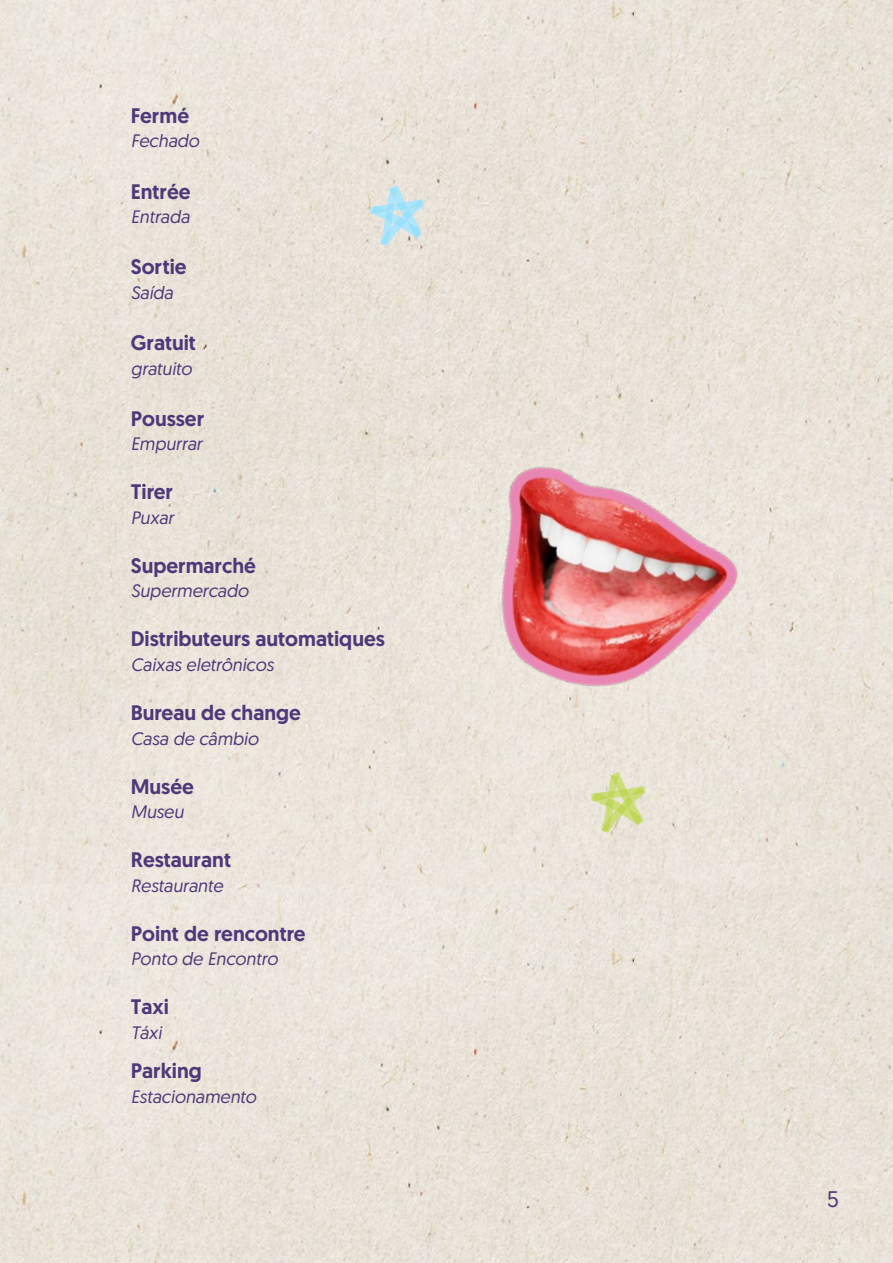
<style>
.page{position:relative;width:893px;height:1263px;background:#fff}
.page>*{position:absolute;margin:0;border:0;box-sizing:border-box;transform-origin:0 0}
.t1{font:22.5px "Geomanist";color:#50367a}
.t2{font:500 21px "Geomanist";color:#4f387a}
.t3{font:italic 18px "Geomanist";color:#4f387a}
</style>
<div class="page">
<img style="left:0;top:0;width:893px;height:1263px">
<svg style="left:591px;top:800px;width:54px;height:33px;background:#dadfa8"></svg>
<svg style="left:370px;top:185px;width:54px;height:61px;background:#cbe2e6"></svg>
<img style="left:377px;top:367px;width:438px;height:433px">
<p class="t2" style="left:131px;top:102px;width:60px">Fermé</p>
<p class="t3" style="left:131px;top:129px;width:70px">Fechado</p>
<p class="t2" style="left:131px;top:177px;width:61px">Entrée</p>
<p class="t3" style="left:131px;top:205px;width:60px">Entrada</p>
<p class="t2" style="left:131px;top:253px;width:57px">Sortie</p>
<p class="t3" style="left:131px;top:281px;width:44px">Saída</p>
<p class="t2" style="left:131px;top:329px;width:67px">Gratuit</p>
<p class="t3" style="left:131px;top:357px;width:63px">gratuito</p>
<p class="t2" style="left:131px;top:404px;width:75px">Pousser</p>
<p class="t3" style="left:131px;top:432px;width:73px">Empurrar</p>
<p class="t2" style="left:131px;top:478px;width:44px">Tirer</p>
<p class="t3" style="left:131px;top:506px;width:44px">Puxar</p>
<p class="t2" style="left:131px;top:551px;width:127px">Supermarché</p>
<p class="t3" style="left:131px;top:579px;width:119px">Supermercado</p>
<p class="t2" style="left:131px;top:625px;width:256px">Distributeurs automatiques</p>
<p class="t3" style="left:131px;top:653px;width:144px">Caixas eletrônicos</p>
<p class="t2" style="left:131px;top:699px;width:172px">Bureau de change</p>
<p class="t3" style="left:131px;top:726px;width:129px">Casa de câmbio</p>
<p class="t2" style="left:131px;top:772px;width:65px">Musée</p>
<p class="t3" style="left:131px;top:800px;width:54px">Museu</p>
<p class="t2" style="left:131px;top:846px;width:102px">Restaurant</p>
<p class="t3" style="left:131px;top:874px;width:94px">Restaurante</p>
<p class="t2" style="left:131px;top:919px;width:176px">Point de rencontre</p>
<p class="t3" style="left:131px;top:947px;width:148px">Ponto de Encontro</p>
<p class="t2" style="left:131px;top:993px;width:40px">Taxi</p>
<p class="t3" style="left:131px;top:1021px;width:32px">Táxi</p>
<p class="t2" style="left:131px;top:1057px;width:73px">Parking</p>
<p class="t3" style="left:131px;top:1085px;width:127px">Estacionamento</p>
<p class="t1" style="left:827px;top:1184px;width:13px">5</p>
</div>
